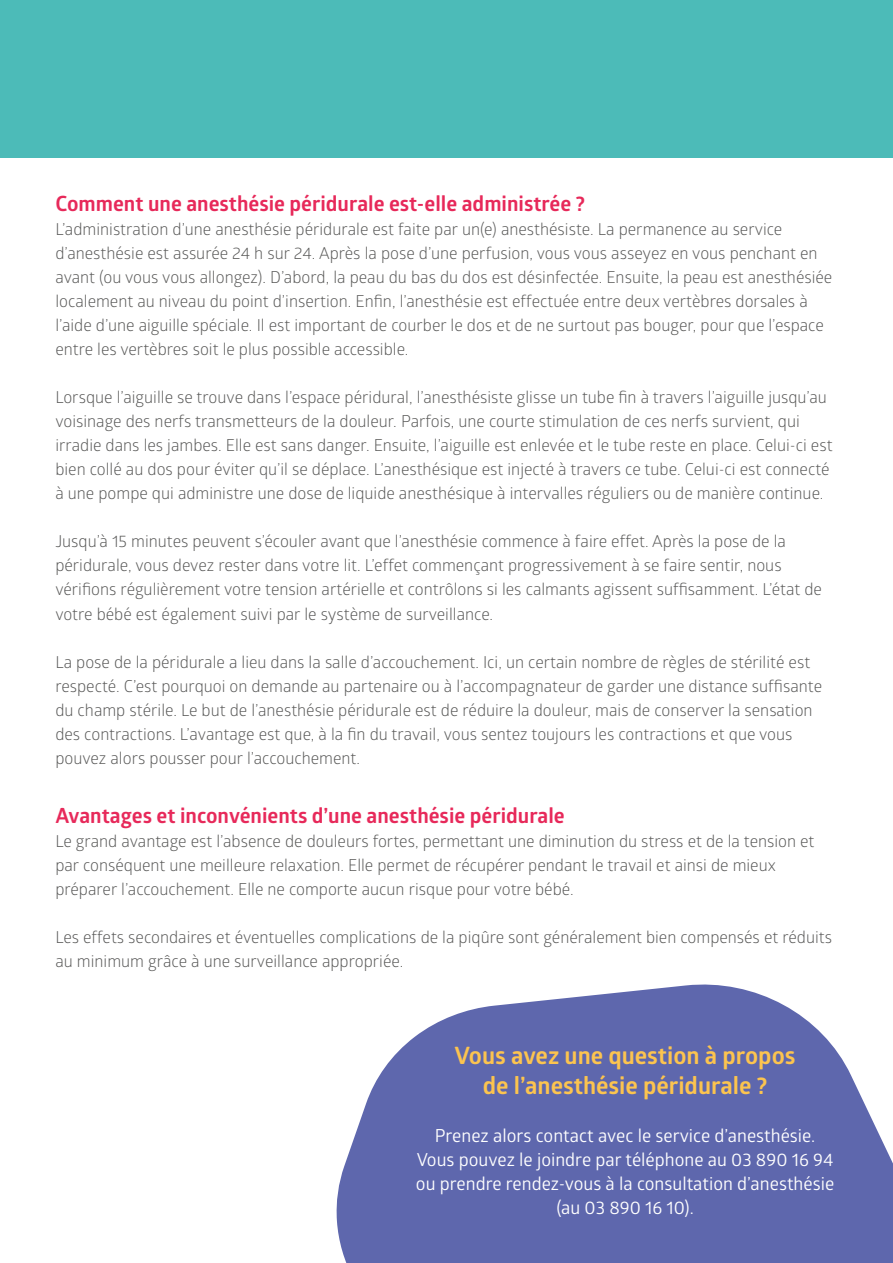
<style>
.page{position:relative;width:893px;height:1263px;background:#fff}
.page>*{position:absolute;margin:0;border:0;box-sizing:border-box;transform-origin:0 0}
.t1{font:700 24px/30px "Glober";color:#fcc44f;text-align:center}
.t2{font:700 21px "Glober";color:#e7295a}
.t3{font:18px/24px "Glober";color:#fff;text-align:center}
.t4{font:16.5px/24px "Glober";color:#575756}
</style>
<div class="page">
<svg style="left:336px;top:984px;width:557px;height:279px;background:#767db9"></svg>
<div style="left:0;top:0;width:893px;height:157px;background:#4cbbb8"></div>
<p class="t2" style="left:55px;top:189px;width:531px">Comment une anesthésie péridurale est-elle administrée ?</p>
<p class="t4" style="left:55px;top:217px;width:778px">L’administration d’une anesthésie péridurale est faite par un(e) anesthésiste. La permanence au service d’anesthésie est assurée 24 h sur 24. Après la pose d’une perfusion, vous vous asseyez en vous penchant en avant (ou vous vous allongez). D’abord, la peau du bas du dos est désinfectée. Ensuite, la peau est anesthésiée localement au niveau du point d’insertion. Enfin, l’anesthésie est effectuée entre deux vertèbres dorsales à l’aide d’une aiguille spéciale. Il est important de courber le dos et de ne surtout pas bouger, pour que l’espace entre les vertèbres soit le plus possible accessible.</p>
<p class="t4" style="left:55px;top:385px;width:779px">Lorsque l’aiguille se trouve dans l’espace péridural, l’anesthésiste glisse un tube fin à travers l’aiguille jusqu’au voisinage des nerfs transmetteurs de la douleur. Parfois, une courte stimulation de ces nerfs survient, qui irradie dans les jambes. Elle est sans danger. Ensuite, l’aiguille est enlevée et le tube reste en place. Celui-ci est bien collé au dos pour éviter qu’il se déplace. L’anesthésique est injecté à travers ce tube. Celui-ci est connecté à une pompe qui administre une dose de liquide anesthésique à intervalles réguliers ou de manière continue.</p>
<p class="t4" style="left:55px;top:529px;width:768px">Jusqu’à 15 minutes peuvent s’écouler avant que l’anesthésie commence à faire effet. Après la pose de la péridurale, vous devez rester dans votre lit. L’effet commençant progressivement à se faire sentir, nous vérifions régulièrement votre tension artérielle et contrôlons si les calmants agissent suffisamment. L’état de votre bébé est également suivi par le système de surveillance.</p>
<p class="t4" style="left:55px;top:649px;width:768px">La pose de la péridurale a lieu dans la salle d’accouchement. Ici, un certain nombre de règles de stérilité est respecté. C’est pourquoi on demande au partenaire ou à l’accompagnateur de garder une distance suffisante du champ stérile. Le but de l’anesthésie péridurale est de réduire la douleur, mais de conserver la sensation des contractions. L’avantage est que, à la fin du travail, vous sentez toujours les contractions et que vous pouvez alors pousser pour l’accouchement.</p>
<p class="t2" style="left:55px;top:801px;width:511px">Avantages et inconvénients d’une anesthésie péridurale</p>
<p class="t4" style="left:55px;top:829px;width:761px">Le grand avantage est l’absence de douleurs fortes, permettant une diminution du stress et de la tension et par conséquent une meilleure relaxation. Elle permet de récupérer pendant le travail et ainsi de mieux préparer l’accouchement. Elle ne comporte aucun risque pour votre bébé.</p>
<p class="t4" style="left:55px;top:925px;width:778px">Les effets secondaires et éventuelles complications de la piqûre sont généralement bien compensés et réduits au minimum grâce à une surveillance appropriée.</p>
<h1 class="t1" style="left:455px;top:1040px;width:342px">Vous avez une question à propos de l’anesthésie péridurale ?</h1>
<p class="t3" style="left:416px;top:1123px;width:420px">Prenez alors contact avec le service d’anesthésie.<br>Vous pouvez le joindre par téléphone au 03 890 16 94 ou prendre rendez-vous à la consultation d’anesthésie (au 03 890 16 10).</p>
</div>
